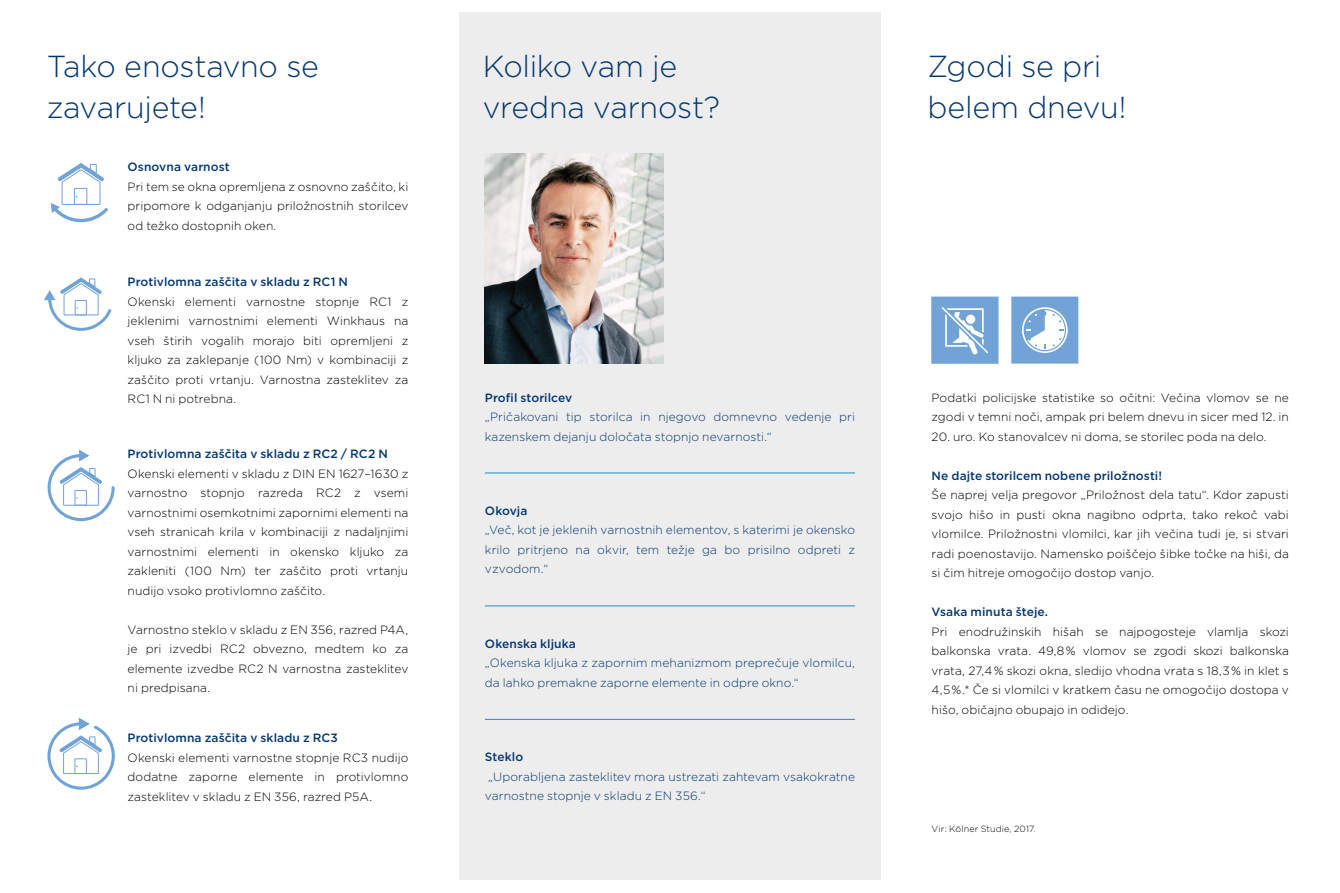
<style>
.page{position:relative;width:1340px;height:893px;background:#fff}
.page>*{position:absolute;margin:0;border:0;box-sizing:border-box;transform-origin:0 0}
.t1{font:300 30.45px/40.5px "Gotham";letter-spacing:-.01em;color:#043771}
.t2{font:300 12px/19.5px "Gotham";letter-spacing:.005em;color:#000;text-align:justify}
.t3{font:300 12px/19.5px "Gotham";letter-spacing:.005em;color:#043771}
.t4{font:500 12px "Gotham";letter-spacing:.005em;color:#043771}
.t5{font:300 9px "Gotham";letter-spacing:.015em;color:#000}
</style>
<div class="page">
<div style="left:459px;top:13px;width:421px;height:867px;background:#ededed"></div>
<svg style="left:47px;top:449px;width:68px;height:73px"></svg>
<svg style="left:44px;top:277px;width:68px;height:54px"></svg>
<svg style="left:50px;top:163px;width:58px;height:60px"></svg>
<img style="left:484px;top:153px;width:179px;height:211px">
<svg style="left:931px;top:297px;width:67px;height:67px;background:#87b1dd"></svg>
<svg style="left:1011px;top:297px;width:67px;height:67px"></svg>
<svg style="left:47px;top:717px;width:68px;height:73px"></svg>
<hr style="left:485px;top:473px;width:370px;height:1px;background:#2889c0">
<hr style="left:485px;top:605px;width:370px;height:1px;background:#2889c0">
<hr style="left:485px;top:719px;width:370px;height:1px;background:#2889c0">
<h1 class="t1" style="left:47px;top:46px;width:273px">Tako enostavno se zavarujete!</h1>
<h1 class="t1" style="left:483px;top:46px;width:239px">Koliko vam je vredna varnost?</h1>
<h1 class="t1" style="left:927px;top:46px;width:200px">Zgodi se pri belem dnevu!</h1>
<p class="t4" style="left:128px;top:159px;width:104px">Osnovna varnost</p>
<p class="t2" style="left:128px;top:176px;width:282px">Pri tem se okna opremljena z osnovno zaščito, ki pripomore k odganjanju priložnostnih storilcev od težko dostopnih oken.</p>
<p class="t4" style="left:128px;top:274px;width:222px">Protivlomna zaščita v skladu z RC1 N</p>
<p class="t2" style="left:128px;top:291px;width:282px">Okenski elementi varnostne stopnje RC1 z jeklenimi varnostnimi elementi Winkhaus na vseh štirih vogalih morajo biti opremljeni z kljuko za zaklepanje (100 Nm) v kombinaciji z zaščito proti vrtanju. Varnostna zasteklitev za RC1 N ni potrebna.</p>
<p class="t4" style="left:128px;top:446px;width:262px">Protivlomna zaščita v skladu z RC2 / RC2 N</p>
<p class="t2" style="left:128px;top:463px;width:282px">Okenski elementi v skladu z DIN EN 1627–1630 z varnostno stopnjo razreda RC2 z vsemi varnostnimi osemkotnimi zapornimi elementi na vseh stranicah krila v kombinaciji z nadaljnjimi varnostnimi elementi in okensko kljuko za zakleniti (100 Nm) ter zaščito proti vrtanju nudijo vsoko protivlomno zaščito.</p>
<p class="t2" style="left:128px;top:619px;width:282px">Varnostno steklo v skladu z EN 356, razred P4A, je pri izvedbi RC2 obvezno, medtem ko za elemente izvedbe RC2 N varnostna zasteklitev ni predpisana.</p>
<p class="t4" style="left:128px;top:730px;width:212px">Protivlomna zaščita v skladu z RC3</p>
<p class="t2" style="left:128px;top:747px;width:282px">Okenski elementi varnostne stopnje RC3 nudijo dodatne zaporne elemente in protivlomno zasteklitev v skladu z EN 356, razred P5A.</p>
<p class="t4" style="left:485px;top:389px;width:89px">Profil storilcev</p>
<p class="t3" style="left:485px;top:407px;width:371px">„Pričakovani tip storilca in njegovo domnevno vedenje pri kazenskem dejanju določata stopnjo nevarnosti.“</p>
<p class="t4" style="left:485px;top:503px;width:44px">Okovja</p>
<p class="t3" style="left:485px;top:520px;width:371px;text-align:justify">„Več, kot je jeklenih varnostnih elementov, s katerimi je okensko krilo pritrjeno na okvir, tem težje ga bo prisilno odpreti z vzvodom.“</p>
<p class="t4" style="left:485px;top:636px;width:92px">Okenska kljuka</p>
<p class="t3" style="left:485px;top:653px;width:371px">„Okenska kljuka z zapornim mehanizmom preprečuje vlomilcu, da lahko premakne zaporne elemente in odpre okno.“</p>
<p class="t4" style="left:485px;top:749px;width:40px">Steklo</p>
<p class="t3" style="left:485px;top:767px;width:371px">„Uporabljena zasteklitev mora ustrezati zahtevam vsakokratne varnostne stopnje v skladu z EN 356.“</p>
<p class="t2" style="left:931px;top:387px;width:359px">Podatki policijske statistike so očitni: Večina vlomov se ne zgodi v temni noči, ampak pri belem dnevu in sicer med 12. in</p>
<p class="t2" style="left:931px;top:426px;width:336px">20. uro. Ko stanovalcev ni doma, se storilec poda na delo.</p>
<p class="t4" style="left:931px;top:467px;width:232px">Ne dajte storilcem nobene priložnosti!</p>
<p class="t2" style="left:931px;top:485px;width:359px">Še naprej velja pregovor „Priložnost dela tatu“. Kdor zapusti svojo hišo in pusti okna nagibno odprta, tako rekoč vabi vlomilce. Priložnostni vlomilci, kar jih večina tudi je, si stvari radi poenostavijo. Namensko poiščejo šibke točke na hiši, da si čim hitreje omogočijo dostop vanjo.</p>
<p class="t4" style="left:931px;top:604px;width:118px">Vsaka minuta šteje.</p>
<p class="t2" style="left:931px;top:621px;width:359px">Pri enodružinskih hišah se najpogosteje vlamlja skozi balkonska vrata. 49,8 % vlomov se zgodi skozi balkonska vrata, 27,4 % skozi okna, sledijo vhodna vrata s 18,3 % in klet s 4,5 %.* Če si vlomilci v kratkem času ne omogočijo dostopa v hišo, običajno obupajo in odidejo.</p>
<p class="t5" style="left:931px;top:823px;width:106px">Vir: Kölner Studie, 2017.</p>
</div>
